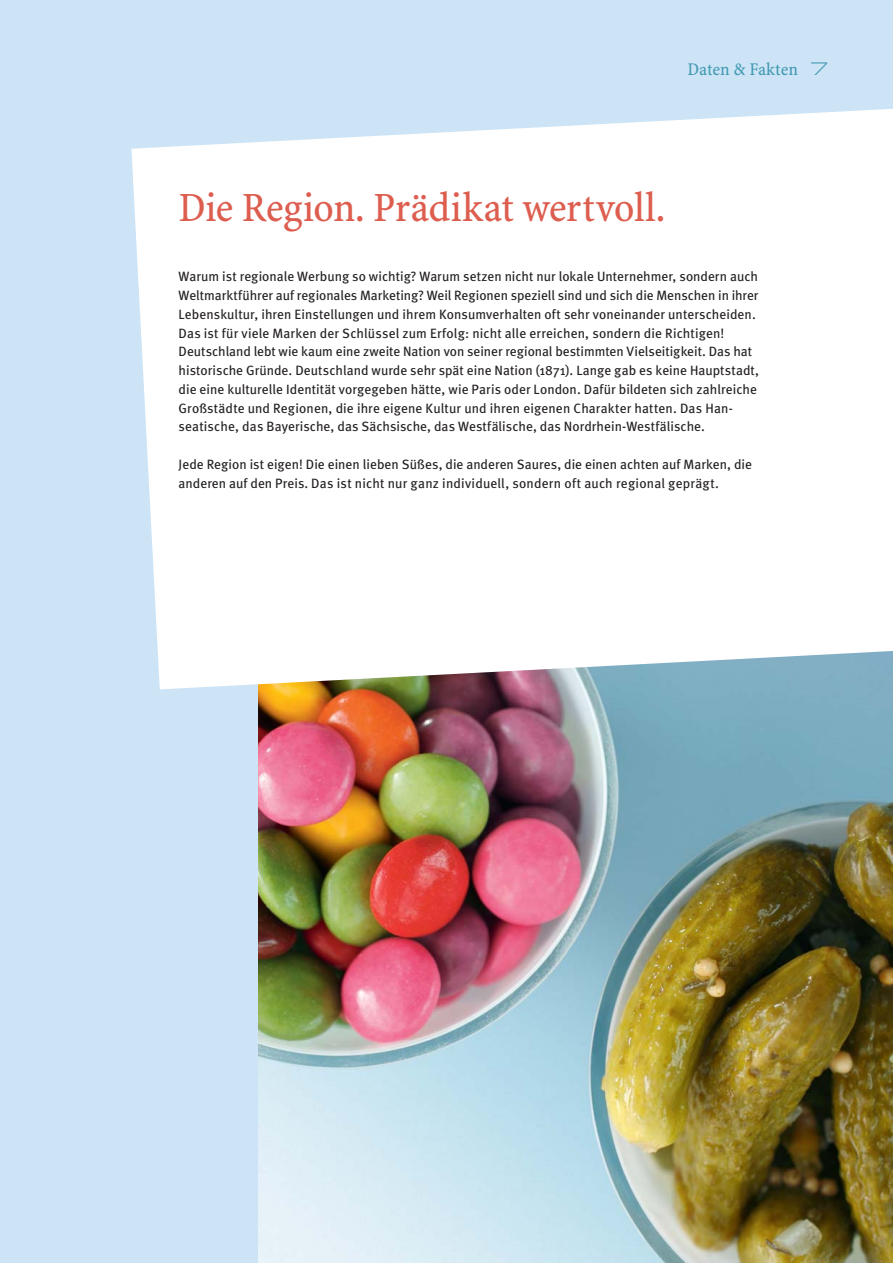
<style>
.page{position:relative;width:893px;height:1263px;background:#cce4f6}
.page>*{position:absolute;margin:0;border:0;box-sizing:border-box;transform-origin:0 0}
.t1{font:42px "WDR Minion";letter-spacing:-.015em;color:#dd5d4f}
.t2{font:18px "WDR Minion";color:#4399b2}
.t3{font:13.5px/18.8px "Meta";letter-spacing:.005em;color:#231f20}
.s1{font-family:"House Movements PS Runway"}
</style>
<div class="page">
<img style="left:258px;top:689px;width:635px;height:574px">
<svg style="left:131px;top:106px;width:762px;height:583px"></svg>
<h2 class="t2" style="left:687px;top:62px;width:143px">Daten &amp; Fakten <span class="s1">7</span></h2>
<h1 class="t1" style="left:179px;top:191px;width:488px">Die Region. Prädikat wertvoll.</h1>
<p class="t3" style="left:179px;top:269px;width:582px">Warum ist regionale Werbung so wichtig? Warum setzen nicht nur lokale Unternehmer, sondern auch Weltmarktführer auf regionales Marketing? Weil Regionen speziell sind und sich die Menschen in ihrer Lebenskultur, ihren Einstellungen und ihrem Konsumverhalten oft sehr voneinander unterscheiden.<br>Das ist für viele Marken der Schlüssel zum Erfolg: nicht alle erreichen, sondern die Richtigen!<br>Deutschland lebt wie kaum eine zweite Nation von seiner regional bestimmten Vielseitigkeit. Das hat historische Gründe. Deutschland wurde sehr spät eine Nation (1871). Lange gab es keine Hauptstadt, die eine kulturelle Identität vorgegeben hätte, wie Paris oder London. Dafür bildeten sich zahlreiche Großstädte und Regionen, die ihre eigene Kultur und ihren eigenen Charakter hatten. Das Han&shy;seatische, das Bayerische, das Sächsische, das Westfälische, das Nordrhein-Westfälische.</p>
<p class="t3" style="left:179px;top:456px;width:575px">Jede Region ist eigen! Die einen lieben Süßes, die anderen Saures, die einen achten auf Marken, die anderen auf den Preis. Das ist nicht nur ganz individuell, sondern oft auch regional geprägt.</p>
</div>
